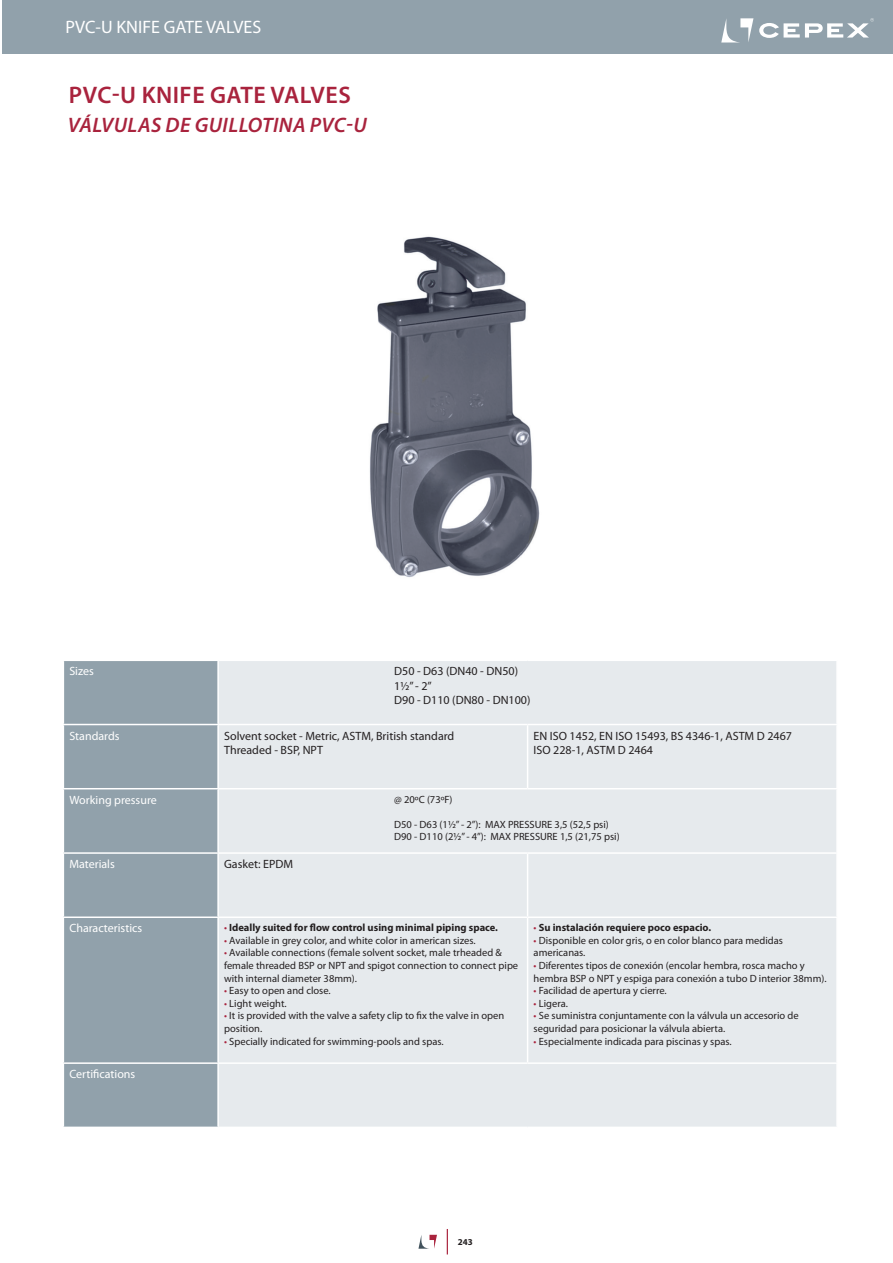
<style>
.page{position:relative;width:893px;height:1263px;background:#fff}
.page>*{position:absolute;margin:0;border:0;box-sizing:border-box;transform-origin:0 0}
.t1{font:600 24px "Myriad Pro";letter-spacing:.02em;color:#a9233d}
.t2{font:italic 600 21px "Myriad Pro";letter-spacing:.02em;color:#a9233d}
.t3{font:18px "Myriad Pro";color:#fff}
.t4{font:12px/14.4px "Myriad Pro";color:#231f20}
.t5{font:12px "Myriad Pro";color:#fff}
.t6{font:10.5px/12.6px "Myriad Pro";color:#231f20}
.t7{font:700 10.5px "Myriad Pro";color:#231f20}
.t8{font:700 9px "Myriad Pro";color:#231f20}
.s1{font-weight:400;color:#a9233d}
.s2{color:#a9233d}
</style>
<div class="page">
<div style="left:2px;top:0;width:891px;height:54px;background:#91a1ab"></div>
<svg style="left:418px;top:1235px;width:19px;height:14px"></svg>
<svg style="left:447px;top:1229px;width:1px;height:25px"></svg>
<svg style="left:721px;top:18px;width:32px;height:25px"></svg>
<svg style="left:759px;top:18px;width:115px;height:20px"></svg>
<img style="left:370px;top:236px;width:170px;height:342px">
<svg style="left:64px;top:661px;width:153px;height:465px;background:#92a2ac"></svg>
<div style="left:219px;top:661px;width:617px;height:465px;background:#e6eaed"></div>
<hr style="left:63px;top:724px;width:155px;height:1px;background:#fff">
<hr style="left:218px;top:724px;width:310px;height:1px;background:#fff">
<hr style="left:528px;top:724px;width:310px;height:1px;background:#fff">
<hr style="left:527px;top:725px;width:1px;height:63px;background:#fff">
<hr style="left:63px;top:788px;width:155px;height:1px;background:#fff">
<hr style="left:218px;top:788px;width:310px;height:1px;background:#fff">
<hr style="left:528px;top:788px;width:310px;height:1px;background:#fff">
<hr style="left:63px;top:852px;width:155px;height:2px;background:#fff">
<hr style="left:218px;top:852px;width:310px;height:2px;background:#fff">
<hr style="left:528px;top:852px;width:310px;height:2px;background:#fff">
<hr style="left:527px;top:854px;width:1px;height:62px;background:#fff">
<hr style="left:63px;top:916px;width:155px;height:2px;background:#fff">
<hr style="left:218px;top:916px;width:310px;height:2px;background:#fff">
<hr style="left:528px;top:916px;width:310px;height:2px;background:#fff">
<hr style="left:527px;top:918px;width:1px;height:144px;background:#fff">
<hr style="left:63px;top:1062px;width:155px;height:2px;background:#fff">
<hr style="left:218px;top:1062px;width:310px;height:2px;background:#fff">
<hr style="left:528px;top:1062px;width:310px;height:2px;background:#fff">
<h3 class="t3" style="left:65px;top:16px;width:197px">PVC-U KNIFE GATE VALVES</h3>
<h1 class="t1" style="left:69px;top:80px;width:283px">PVC-U KNIFE GATE VALVES</h1>
<h2 class="t2" style="left:68px;top:111px;width:300px">VÁLVULAS DE GUILLOTINA PVC-U</h2>
<p class="t5" style="left:69px;top:664px;width:26px">Sizes</p>
<p class="t4" style="left:394px;top:664px;width:138px">D50 - D63 (DN40 - DN50)<br>1½” - 2”<br>D90 - D110 (DN80 - DN100)</p>
<p class="t5" style="left:69px;top:728px;width:52px">Standards</p>
<p class="t4" style="left:224px;top:728px;width:232px">Solvent socket - Metric, ASTM, British standard<br>Threaded - BSP, NPT</p>
<p class="t4" style="left:534px;top:728px;width:260px">EN ISO 1452, EN ISO 15493, BS 4346-1, ASTM D 2467<br>ISO 228-1, ASTM D 2464</p>
<p class="t5" style="left:69px;top:792px;width:89px">Working pressure</p>
<p class="t6" style="left:394px;top:793px;width:60px">@ 20ºC (73ºF)</p>
<p class="t6" style="left:394px;top:818px;width:227px">D50 - D63 (1½” - 2”): MAX PRESSURE 3,5 (52,5 psi)<br>D90 - D110 (2½” - 4”): MAX PRESSURE 1,5 (21,75 psi)</p>
<p class="t5" style="left:69px;top:857px;width:47px">Materials</p>
<p class="t4" style="left:224px;top:857px;width:70px">Gasket: EPDM</p>
<p class="t5" style="left:69px;top:921px;width:74px">Characteristics</p>
<p class="t7" style="left:224px;top:921px;width:275px"><span class="s1">•</span> Ideally suited for flow control using minimal piping space.</p>
<p class="t6" style="left:224px;top:934px;width:253px"><span class="s2">•</span> Available in grey color, and white color in american sizes.</p>
<p class="t6" style="left:224px;top:946px;width:296px"><span class="s2">•</span> Available connections (female solvent socket, male trheaded &amp; female threaded BSP or NPT and spigot connection to connect pipe with internal diameter 38mm).</p>
<p class="t6" style="left:224px;top:984px;width:108px"><span class="s2">•</span> Easy to open and close.</p>
<p class="t6" style="left:224px;top:997px;width:64px"><span class="s2">•</span> Light weight.</p>
<p class="t6" style="left:224px;top:1009px;width:282px"><span class="s2">•</span> It is provided with the valve a safety clip to fix the valve in open position.</p>
<p class="t6" style="left:224px;top:1034px;width:221px"><span class="s2">•</span> Specially indicated for swimming-pools and spas.</p>
<p class="t5" style="left:69px;top:1067px;width:67px">Certifications</p>
<p class="t7" style="left:534px;top:921px;width:179px"><span class="s1">•</span> Su instalación requiere poco espacio.</p>
<p class="t6" style="left:534px;top:934px;width:251px"><span class="s2">•</span> Disponible en color gris, o en color blanco para medidas americanas.</p>
<p class="t6" style="left:534px;top:959px;width:295px"><span class="s2">•</span> Diferentes tipos de conexión (encolar hembra, rosca macho y hembra BSP o NPT y espiga para conexión a tubo D interior 38mm).</p>
<p class="t6" style="left:534px;top:984px;width:135px"><span class="s2">•</span> Facilidad de apertura y cierre.</p>
<p class="t6" style="left:534px;top:997px;width:36px"><span class="s2">•</span> Ligera.</p>
<p class="t6" style="left:534px;top:1009px;width:267px"><span class="s2">•</span> Se suministra conjuntamente con la válvula un accesorio de seguridad para posicionar la válvula abierta.</p>
<p class="t6" style="left:534px;top:1034px;width:200px"><span class="s2">•</span> Especialmente indicada para piscinas y spas.</p>
<p class="t8" style="left:458px;top:1236px;width:16px">243</p>
</div>
